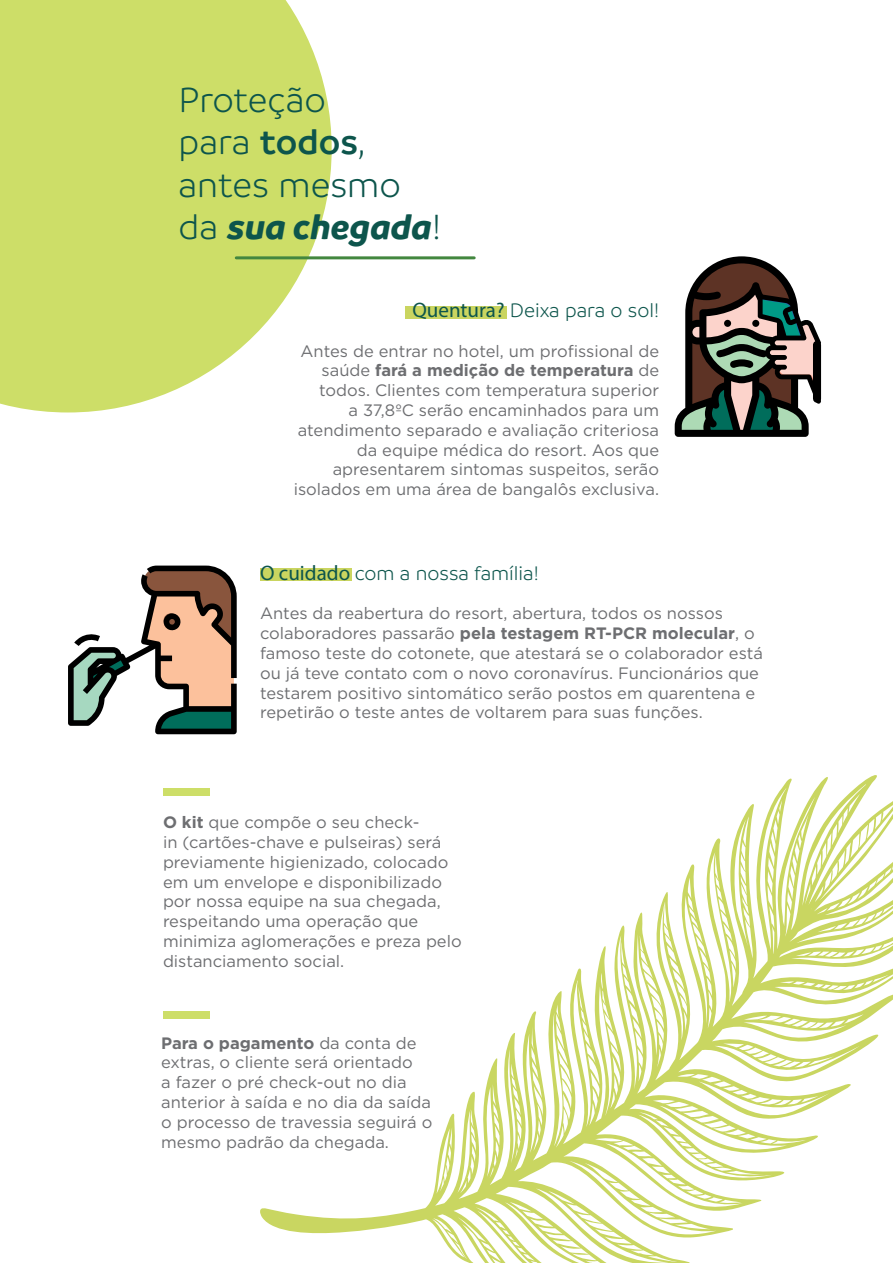
<style>
.page{position:relative;width:893px;height:1263px;background:#fff}
.page>*{position:absolute;margin:0;border:0;box-sizing:border-box;transform-origin:0 0}
.t1{font:300 37.5px/42.5px "Branding";color:#0d554c}
.t2{font:300 21px "Branding";color:#0d554c}
.t3{font:16.5px/19.8px "Gotham";color:#6d6e71}
.s1{font-weight:600}
.s2{font-weight:700;font-style:italic}
.s3{font-family:"Myriad Pro";font-weight:400}
.s4{font-weight:700}
</style>
<div class="page">
<div style="left:260px;top:569px;width:91px;height:12px;background:#cad560"></div>
<svg style="left:0;top:0;width:332px;height:412px;background:#d3e27a"></svg>
<div style="left:163px;top:789px;width:47px;height:7px;background:#cdde68"></div>
<div style="left:163px;top:1011px;width:47px;height:7px;background:#cdde68"></div>
<hr style="left:236px;top:256px;width:238px;height:3px;background:#43873f">
<svg style="left:260px;top:775px;width:633px;height:488px"></svg>
<svg style="left:675px;top:256px;width:146px;height:181px"></svg>
<div style="left:813px;top:345px;width:8px;height:54px;background:#000"></div>
<div style="left:405px;top:306px;width:102px;height:13px;background:#cad560"></div>
<svg style="left:68px;top:566px;width:169px;height:168px"></svg>
<h1 class="t1" style="left:179px;top:79px;width:264px">Proteção<br>para <span class="s1">todos</span>, antes mesmo da <span class="s2">sua chegada</span>!</h1>
<p class="t2" style="left:412px;top:299px;width:248px"><span class="s3">Quentura?</span> Deixa para o sol!</p>
<p class="t3" style="left:294px;top:340px;width:367px;text-align:right">Antes de entrar no hotel, um profissional de saúde <span class="s4">fará a medição de temperatura</span> de todos. Clientes com temperatura superior<br>a 37,8ºC serão encaminhados para um atendimento separado e avaliação criteriosa da equipe médica do resort. Aos que apresentarem sintomas suspeitos, serão isolados em uma área de bangalôs exclusiva.</p>
<p class="t2" style="left:260px;top:562px;width:280px"><span class="s3">O cuidado</span> com a nossa família!</p>
<p class="t3" style="left:260px;top:603px;width:504px">Antes da reabertura do resort, abertura, todos os nossos colaboradores passarão <span class="s4">pela testagem RT-PCR molecular</span>, o famoso teste do cotonete, que atestará se o colaborador está ou já teve contato com o novo coronavírus. Funcionários que testarem positivo sintomático serão postos em quarentena e repetirão o teste antes de voltarem para suas funções.</p>
<p class="t3" style="left:163px;top:812px;width:300px"><span class="s4">O kit</span> que compõe o seu check-<br>in (cartões-chave e pulseiras) será previamente higienizado, colocado em um envelope e disponibilizado por nossa equipe na sua chegada, respeitando uma operação que minimiza aglomerações e preza pelo distanciamento social.</p>
<p class="t3" style="left:161px;top:1032px;width:273px"><span class="s4">Para o pagamento</span> da conta de extras, o cliente será orientado<br>a fazer o pré check-out no dia anterior à saída e no dia da saída o processo de travessia seguirá o mesmo padrão da chegada.</p>
</div>
